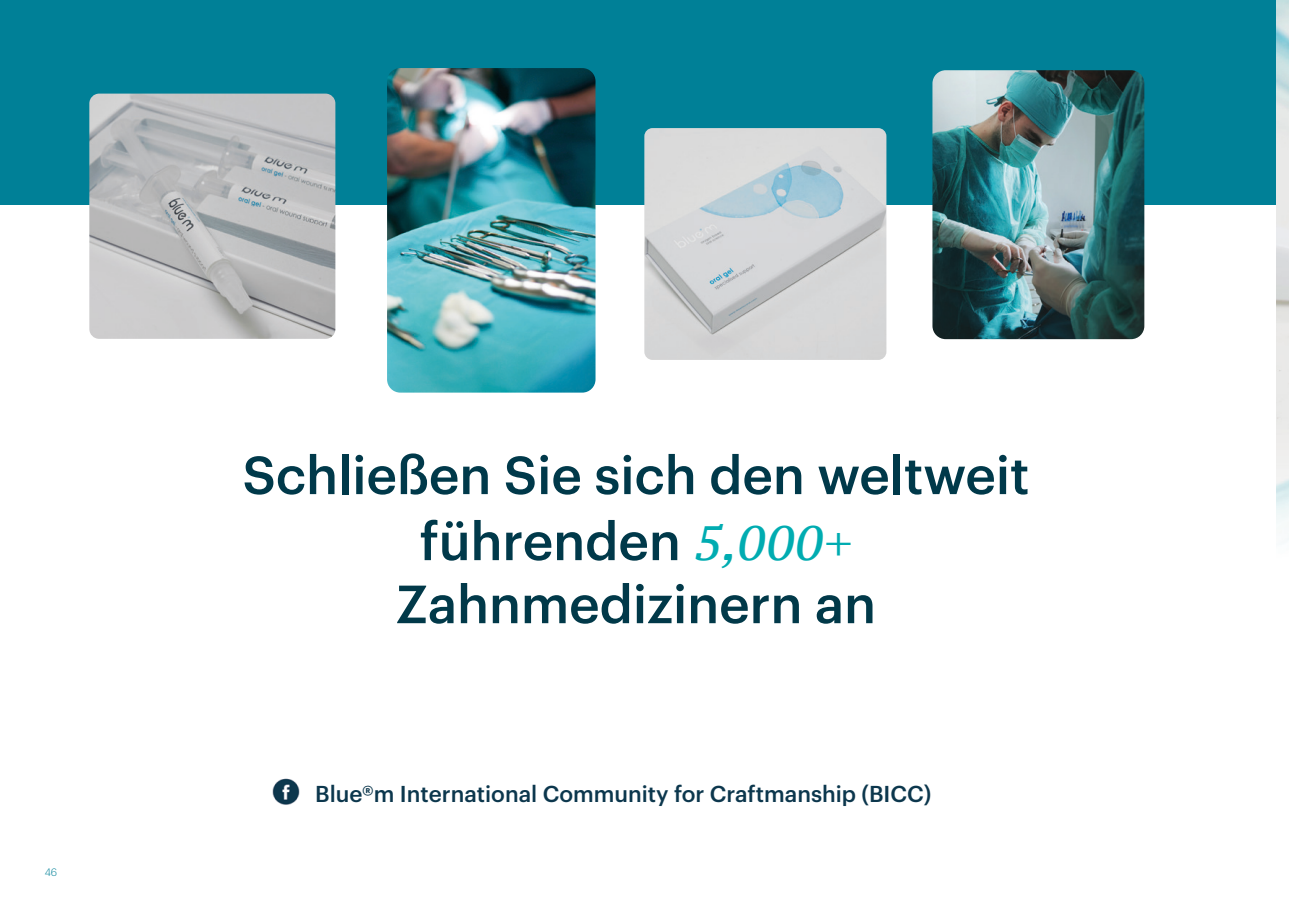
<style>
.page{position:relative;width:1289px;height:919px;background:#fff}
.page>*{position:absolute;margin:0;border:0;box-sizing:border-box;transform-origin:0 0}
.t1{font:500 52.5px/64.5px "Graphik";color:#00394a;text-align:center}
.t2{font:500 22.5px "Graphik";color:#0c374d}
.t3{font:300 10.5px "Graphik";color:#028198}
.s1{font-family:"PT Serif Caption";font-weight:400;font-style:italic;font-size:48px;color:#00acb1}
.s2{color:#013949}
</style>
<div class="page">
<div style="left:0;top:0;width:1288px;height:204px;background:#008097"></div>
<img style="left:387px;top:68px;width:208px;height:324px">
<img style="left:644px;top:128px;width:242px;height:232px">
<img style="left:89px;top:94px;width:246px;height:245px">
<img style="left:932px;top:70px;width:212px;height:269px">
<img style="left:272px;top:778px;width:28px;height:27px">
<img style="left:1276px;top:0;width:12px;height:540px">
<p class="t3" style="left:45px;top:864px;width:14px">46</p>
<p class="t1" style="left:242px;top:438px;width:788px">Schließen Sie sich den weltweit führenden <span class="s1">5,000+<br></span><span class="s2">Zahnmedizinern an</span></p>
<p class="t2" style="left:315px;top:776px;width:617px">Blue®m International Community for Craftmanship (BICC)</p>
</div>
